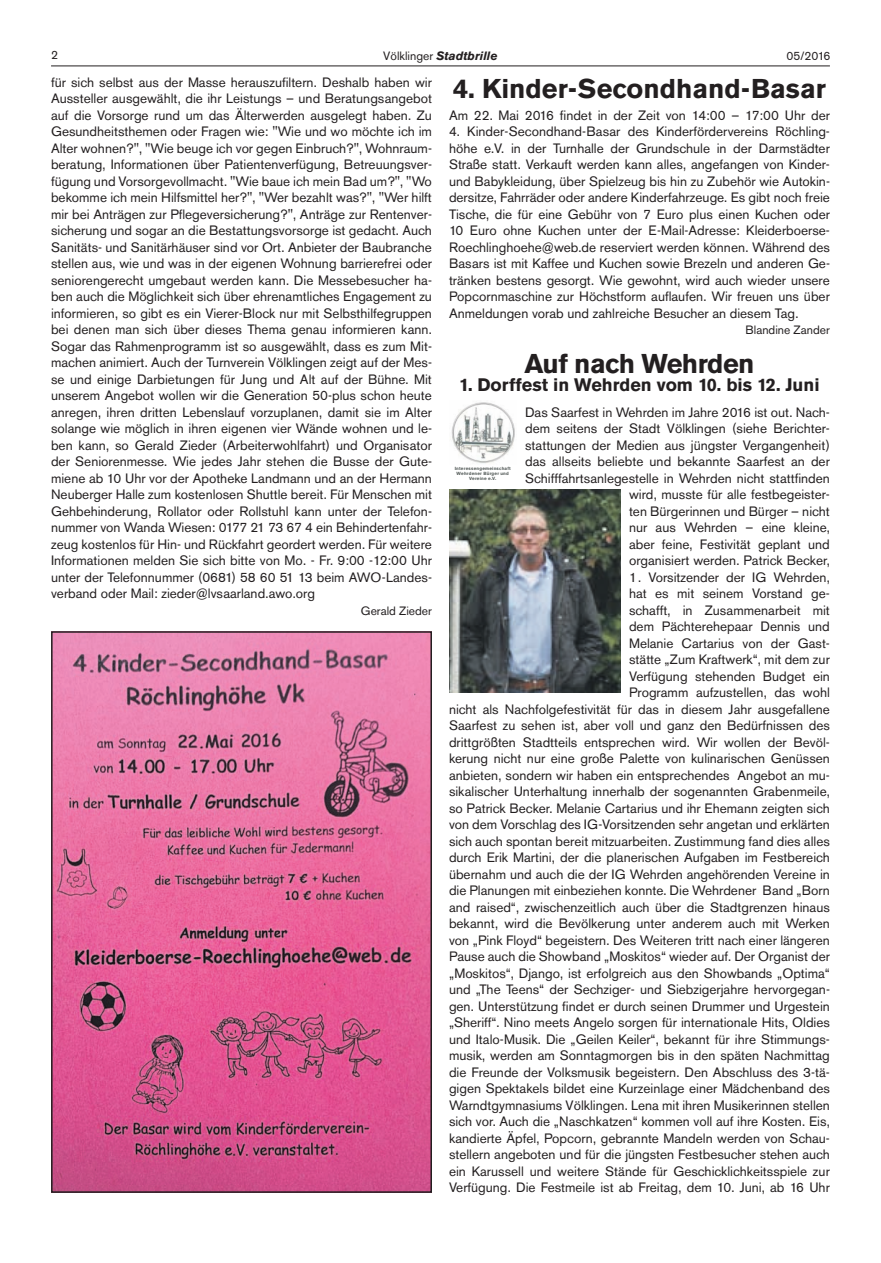
<style>
.page{position:relative;width:881px;height:1263px;background:#fff}
.page>*{position:absolute;margin:0;border:0;box-sizing:border-box;transform-origin:0 0}
.t1{font:700 27px "Akzidenz Grotesk BQ";color:#231f20}
.t2{font:700 27px "Akzidenz Grotesk BQ";letter-spacing:-.02em;color:#231f20}
.t3{font:700 18px "Akzidenz Grotesk BQ";color:#231f20}
.t4{font:13.5px/16.5px "Akzidenz Grotesk BQ";color:#231f20;text-align:justify}
.t5{font:12px "Akzidenz Grotesk BQ";color:#231f20}
.t6{font:italic 700 12px "Akzidenz Grotesk BQ";color:#231f20}
.t7{font:700 4.5px/5.4px "Akzidenz Grotesk BQ";letter-spacing:.045em;color:#575e5c;text-align:center}
.s1{font-weight:400;font-style:normal}
</style>
<div class="page">
<hr style="left:51px;top:66px;width:778px;height:1px;background:#231f20">
<img style="left:54px;top:634px;width:375px;height:556px">
<div style="left:51px;top:631px;width:381px;height:562px;border:2px solid #231f20"></div>
<img style="left:451px;top:402px;width:64px;height:61px">
<img style="left:449px;top:489px;width:171px;height:203px">
<p class="t5" style="left:51px;top:48px;width:8px">2</p>
<p class="t6" style="left:383px;top:49px;width:116px"><span class="s1">Völklinger</span> Stadtbrille</p>
<p class="t5" style="left:786px;top:49px;width:45px">05/2016</p>
<h1 class="t1" style="left:453px;top:72px;width:374px">4. Kinder-Secondhand-Basar</h1>
<p class="t4" style="left:449px;top:107px;width:382px">Am 22. Mai 2016 findet in der Zeit von 14:00 – 17:00 Uhr der</p>
<p class="t4" style="left:449px;top:123px;width:382px">4. Kinder-Secondhand-Basar des Kinderfördervereins Röchling&shy;höhe e.V. in der Turnhalle der Grundschule in der Darmstädter Straße statt. Verkauft werden kann alles, angefangen von Kinder&shy;und Babykleidung, über Spielzeug bis hin zu Zubehör wie Autokin&shy;dersitze, Fahrräder oder andere Kinderfahrzeuge. Es gibt noch freie Tische, die für eine Gebühr von 7 Euro plus einen Kuchen oder 10 Euro ohne Kuchen unter der E-Mail-Adresse: Kleiderboerse-Roechlinghoehe@web.de reserviert werden können. Während des Basars ist mit Kaffee und Kuchen sowie Brezeln und anderen Ge&shy;tränken bestens gesorgt. Wie gewohnt, wird auch wieder unsere Popcornmaschine zur Höchstform auflaufen. Wir freuen uns über Anmeldungen vorab und zahlreiche Besucher an diesem Tag.</p>
<p class="t5" style="left:745px;top:323px;width:86px">Blandine Zander</p>
<h1 class="t2" style="left:524px;top:348px;width:232px">Auf nach Wehrden</h1>
<h2 class="t3" style="left:459px;top:375px;width:361px">1. Dorffest in Wehrden vom 10. bis 12. Juni</h2>
<p class="t4" style="left:525px;top:404px;width:306px;text-align:right">Das Saarfest in Wehrden im Jahre 2016 ist out. Nach&shy;dem seitens der Stadt Völklingen (siehe Berichter&shy;stattungen der Medien aus jüngster Vergangenheit) das allseits beliebte und bekannte Saarfest an der Schifffahrtsanlegestelle in Wehrden nicht stattfinden wird, musste für alle festbegeister-<br>ten Bürgerinnen und Bürger – nicht<br>nur aus Wehrden – eine kleine,<br>aber feine, Festivität geplant und<br>organisiert werden. Patrick Becker,</p>
<p class="t4" style="left:449px;top:569px;width:382px;text-align:right">1. Vorsitzender der IG Wehrden,<br>hat es mit seinem Vorstand ge-<br>schafft, in Zusammenarbeit mit<br>dem Pächterehepaar Dennis und<br>Melanie Cartarius von der Gast-<br>stätte „Zum Kraftwerk“, mit dem zur<br>Verfügung stehenden Budget ein<br>Programm aufzustellen, das wohl<br>nicht als Nachfolgefestivität für das in diesem Jahr ausgefallene Saarfest zu sehen ist, aber voll und ganz den Bedürfnissen des drittgrößten Stadtteils entsprechen wird. Wir wollen der Bevöl&shy;kerung nicht nur eine große Palette von kulinarischen Genüssen anbieten, sondern wir haben ein entsprechendes Angebot an mu&shy;sikalischer Unterhaltung innerhalb der sogenannten Grabenmeile, so Patrick Becker. Melanie Cartarius und ihr Ehemann zeigten sich von dem Vorschlag des IG-Vorsitzenden sehr angetan und erklärten sich auch spontan bereit mitzuarbeiten. Zustimmung fand dies alles durch Erik Martini, der die planerischen Aufgaben im Festbereich übernahm und auch die der IG Wehrden angehörenden Vereine in die Planungen mit einbeziehen konnte. Die Wehrdener Band „Born and raised“, zwischenzeitlich auch über die Stadtgrenzen hinaus bekannt, wird die Bevölkerung unter anderem auch mit Werken von „Pink Floyd“ begeistern. Des Weiteren tritt nach einer längeren Pause auch die Showband „Moskitos“ wieder auf. Der Organist der „Moskitos“, Django, ist erfolgreich aus den Showbands „Optima“ und „The Teens“ der Sechziger- und Siebzigerjahre hervorgegan&shy;gen. Unterstützung findet er durch seinen Drummer und Urgestein „Sheriff“. Nino meets Angelo sorgen für internationale Hits, Oldies und Italo-Musik. Die „Geilen Keiler“, bekannt für ihre Stimmungs&shy;musik, werden am Sonntagmorgen bis in den späten Nachmittag die Freunde der Volksmusik begeistern. Den Abschluss des 3-tä&shy;gigen Spektakels bildet eine Kurzeinlage einer Mädchenband des Warndtgymnasiums Völklingen. Lena mit ihren Musikerinnen stellen sich vor. Auch die „Naschkatzen“ kommen voll auf ihre Kosten. Eis, kandierte Äpfel, Popcorn, gebrannte Mandeln werden von Schau&shy;stellern angeboten und für die jüngsten Festbesucher stehen auch ein Karussell und weitere Stände für Geschicklichkeitsspiele zur Verfügung. Die Festmeile ist ab Freitag, dem 10. Juni, ab 16 Uhr</p>
<p class="t4" style="left:51px;top:74px;width:382px">für sich selbst aus der Masse herauszufiltern. Deshalb haben wir Aussteller ausgewählt, die ihr Leistungs – und Beratungsangebot auf die Vorsorge rund um das Älterwerden ausgelegt haben. Zu Gesundheitsthemen oder Fragen wie: "Wie und wo möchte ich im Alter wohnen?", "Wie beuge ich vor gegen Einbruch?", Wohnraum&shy;beratung, Informationen über Patientenverfügung, Betreuungsver&shy;fügung und Vorsorgevollmacht. "Wie baue ich mein Bad um?", "Wo bekomme ich mein Hilfsmittel her?", "Wer bezahlt was?", "Wer hilft mir bei Anträgen zur Pflegeversicherung?", Anträge zur Rentenver&shy;sicherung und sogar an die Bestattungsvorsorge ist gedacht. Auch Sanitäts- und Sanitärhäuser sind vor Ort. Anbieter der Baubranche stellen aus, wie und was in der eigenen Wohnung barrierefrei oder seniorengerecht umgebaut werden kann. Die Messebesucher ha&shy;ben auch die Möglichkeit sich über ehrenamtliches Engagement zu informieren, so gibt es ein Vierer-Block nur mit Selbsthilfegruppen bei denen man sich über dieses Thema genau informieren kann.<br>Sogar das Rahmenprogramm ist so ausgewählt, dass es zum Mit&shy;machen animiert. Auch der Turnverein Völklingen zeigt auf der Mes&shy;se und einige Darbietungen für Jung und Alt auf der Bühne. Mit unserem Angebot wollen wir die Generation 50-plus schon heute anregen, ihren dritten Lebenslauf vorzuplanen, damit sie im Alter solange wie möglich in ihren eigenen vier Wände wohnen und le&shy;ben kann, so Gerald Zieder (Arbeiterwohlfahrt) und Organisator der Seniorenmesse. Wie jedes Jahr stehen die Busse der Gute&shy;miene ab 10 Uhr vor der Apotheke Landmann und an der Hermann Neuberger Halle zum kostenlosen Shuttle bereit. Für Menschen mit Gehbehinderung, Rollator oder Rollstuhl kann unter der Telefon&shy;nummer von Wanda Wiesen: 0177 21 73 67 4 ein Behindertenfahr&shy;zeug kostenlos für Hin- und Rückfahrt geordert werden. Für weitere Informationen melden Sie sich bitte von Mo. - Fr. 9:00 -12:00 Uhr unter der Telefonnummer (0681) 58 60 51 13 beim AWO-Landes&shy;verband oder Mail: zieder@lvsaarland.awo.org</p>
<p class="t5" style="left:361px;top:603px;width:72px">Gerald Zieder</p>
<p class="t7" style="left:454px;top:465px;width:58px">Interessengemeinschaft<br>Wehrdener Bürger und<br>Vereine e.V.</p>
</div>
